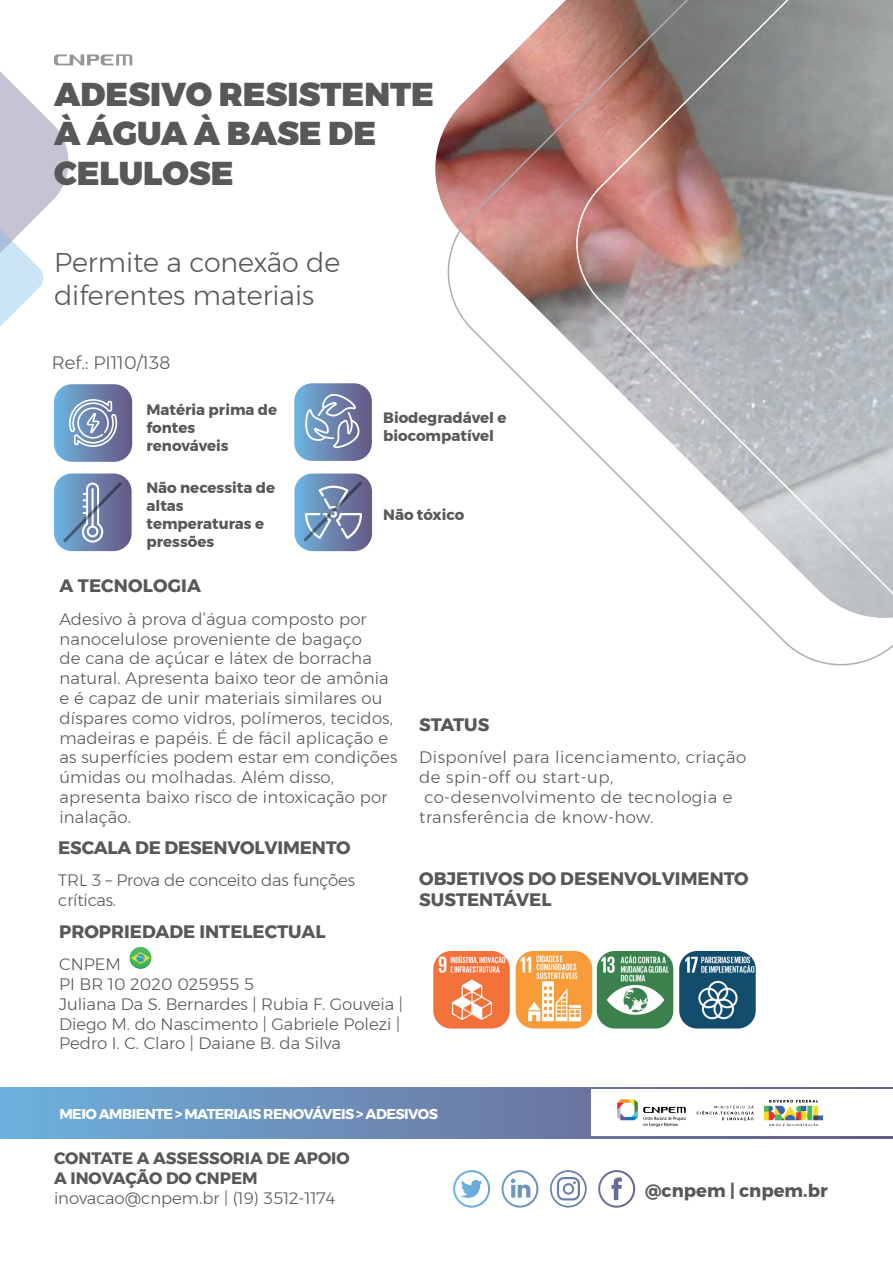
<style>
.page{position:relative;width:893px;height:1263px;background:#fff}
.page>*{position:absolute;margin:0;border:0;box-sizing:border-box;transform-origin:0 0}
.t1{font:900 33px/39.6px "Montserrat";color:#57585a}
.t2{font:300 27px/32.4px "Montserrat";color:#57585a}
.t3{font:700 18px/21.6px "Montserrat";color:#57585a}
.t4{font:300 18px "Montserrat";color:#57585a}
.t5{font:300 16.5px/19.8px "Montserrat";letter-spacing:.01em;color:#57585a}
.t6{font:300 16.5px "Montserrat";letter-spacing:.03em;color:#57585a}
.t7{font:700 16.5px/19.8px "Montserrat";color:#57585a}
.t8{font:300 16.5px/19.8px "Montserrat";letter-spacing:-.01em;color:#57585a}
.t9{font:700 15px/18px "Montserrat";color:#57585a}
.t10{font:700 14.25px "Montserrat";letter-spacing:-.04em;color:#fff}
</style>
<div class="page">
<svg style="left:0;top:1087px;width:893px;height:51px;background:#6d91bc"></svg>
<svg style="left:453px;top:1170px;width:37px;height:38px"></svg>
<svg style="left:598px;top:1170px;width:37px;height:38px"></svg>
<svg style="left:501px;top:1170px;width:37px;height:37px"></svg>
<svg style="left:550px;top:1170px;width:37px;height:37px"></svg>
<svg style="left:438px;top:0;width:454px;height:666px"></svg>
<svg style="left:567px;top:0;width:326px;height:647px"></svg>
<div style="left:591px;top:1089px;width:302px;height:46px;background:#fff"></div>
<img style="left:617px;top:1099px;width:207px;height:28px">
<img style="left:129px;top:947px;width:23px;height:22px">
<svg style="left:0;top:54px;width:132px;height:408px"></svg>
<svg style="left:294px;top:383px;width:78px;height:78px;background:#8197bc"></svg>
<svg style="left:54px;top:473px;width:78px;height:78px;background:#7b91b7"></svg>
<svg style="left:294px;top:473px;width:78px;height:78px;background:#7d93b8"></svg>
<img style="left:679px;top:951px;width:77px;height:77px">
<img style="left:433px;top:951px;width:77px;height:77px">
<img style="left:516px;top:951px;width:76px;height:77px">
<img style="left:597px;top:951px;width:76px;height:77px">
<h1 class="t1" style="left:54px;top:74px;width:382px">ADESIVO RESISTENTE<br>À ÁGUA À BASE DE<br>CELULOSE</h1>
<h2 class="t2" style="left:54px;top:246px;width:288px">Permite a conexão de diferentes materiais</h2>
<p class="t4" style="left:52px;top:349px;width:120px">Ref.: PI110/138</p>
<p class="t9" style="left:146px;top:401px;width:132px">Matéria prima de fontes renováveis</p>
<p class="t9" style="left:146px;top:478px;width:130px">Não necessita de altas temperaturas e pressões</p>
<p class="t9" style="left:383px;top:409px;width:125px">Biodegradável e biocompatível</p>
<p class="t9" style="left:383px;top:505px;width:82px">Não tóxico</p>
<p class="t3" style="left:59px;top:575px;width:143px">A TECNOLOGIA</p>
<p class="t5" style="left:59px;top:609px;width:339px">Adesivo à prova d’água composto por nanocelulose proveniente de bagaço<br>de cana de açúcar e látex de borracha natural. Apresenta baixo teor de amônia e é capaz de unir materiais similares ou díspares como vidros, polímeros, tecidos, madeiras e papéis. É de fácil aplicação e as superfícies podem estar em condições úmidas ou molhadas. Além disso, apresenta baixo risco de intoxicação por inalação.</p>
<p class="t3" style="left:58px;top:837px;width:294px">ESCALA DE DESENVOLVIMENTO</p>
<p class="t8" style="left:58px;top:870px;width:298px">TRL 3 – Prova de conceito das funções críticas.</p>
<p class="t3" style="left:59px;top:920px;width:268px">PROPRIEDADE INTELECTUAL</p>
<p class="t5" style="left:59px;top:954px;width:345px">CNPEM<br>PI BR 10 2020 025955 5<br>Juliana Da S. Bernardes | Rubia F. Gouveia |<br>Diego M. do Nascimento | Gabriele Polezi |<br>Pedro I. C. Claro | Daiane B. da Silva</p>
<p class="t3" style="left:419px;top:714px;width:72px">STATUS</p>
<p class="t6" style="left:419px;top:745px;width:328px">Disponível para licenciamento, criação</p>
<p class="t6" style="left:419px;top:765px;width:195px">de spin-off ou start-up,</p>
<p class="t6" style="left:424px;top:785px;width:310px">co-desenvolvimento de tecnologia e</p>
<p class="t6" style="left:419px;top:804px;width:236px">transferência de know-how.</p>
<p class="t3" style="left:419px;top:867px;width:331px">OBJETIVOS DO DESENVOLVIMENTO<br>SUSTENTÁVEL</p>
<p class="t10" style="left:59px;top:1102px;width:380px">MEIO AMBIENTE &gt; MATERIAIS RENOVÁVEIS &gt; ADESIVOS</p>
<p class="t7" style="left:54px;top:1148px;width:297px">CONTATE A ASSESSORIA DE APOIO<br>A INOVAÇÃO DO CNPEM</p>
<p class="t5" style="left:54px;top:1188px;width:283px">inovacao@cnpem.br | (19) 3512-1174</p>
<p class="t3" style="left:645px;top:1180px;width:184px">@cnpem | cnpem.br</p>
</div>
